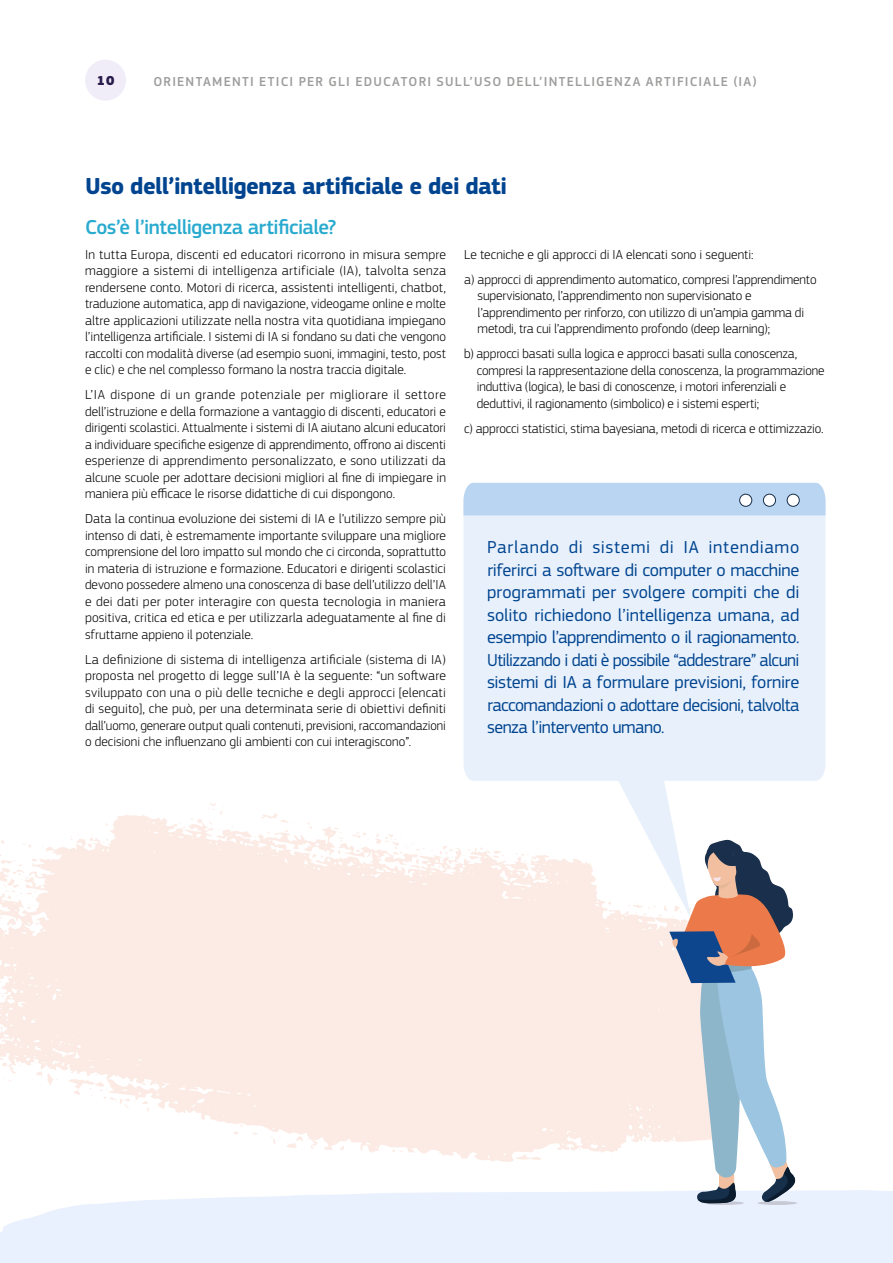
<style>
.page{position:relative;width:893px;height:1263px;background:#fff}
.page>*{position:absolute;margin:0;border:0;box-sizing:border-box;transform-origin:0 0}
.t1{font:700 24px "EC Square Sans Pro";letter-spacing:-.025em;color:#004490}
.t2{font:500 21px "EC Square Sans Pro";letter-spacing:-.025em;color:#29aacf}
.Pop-up_screen_text{font:18px/22.5px "EC Square Sans Pro";letter-spacing:-.03em;color:#004490;text-align:justify}
.Body{font:300 13.5px/16.5px "EC Square Sans Pro";letter-spacing:-.005em;color:#000;text-align:justify}
.t3{font:500 13.5px "EC Square Sans Pro";letter-spacing:.09em;color:#9d9d9c}
.t4{font:900 13.5px "EC Square Sans Pro Extra";color:#291b4c}
</style>
<div class="page">
<svg style="left:0;top:815px;width:605px;height:338px;background:#fcede7"></svg>
<svg style="left:88px;top:842px;width:4px;height:6px"></svg>
<svg style="left:338px;top:850px;width:3px;height:5px"></svg>
<svg style="left:307px;top:822px;width:6px;height:7px"></svg>
<svg style="left:179px;top:818px;width:15px;height:10px"></svg>
<svg style="left:333px;top:827px;width:10px;height:15px"></svg>
<svg style="left:515px;top:853px;width:21px;height:9px"></svg>
<svg style="left:440px;top:846px;width:13px;height:12px"></svg>
<svg style="left:70px;top:834px;width:9px;height:7px"></svg>
<svg style="left:0;top:993px;width:4px;height:4px"></svg>
<svg style="left:103px;top:839px;width:5px;height:4px"></svg>
<svg style="left:312px;top:851px;width:11px;height:7px"></svg>
<svg style="left:0;top:916px;width:16px;height:10px"></svg>
<svg style="left:352px;top:832px;width:73px;height:37px"></svg>
<svg style="left:255px;top:813px;width:38px;height:24px"></svg>
<svg style="left:463px;top:847px;width:42px;height:12px"></svg>
<svg style="left:208px;top:803px;width:25px;height:28px"></svg>
<svg style="left:0;top:839px;width:44px;height:70px"></svg>
<svg style="left:36px;top:922px;width:3px;height:4px"></svg>
<svg style="left:57px;top:1035px;width:521px;height:127px;fill:#fcebe4"></svg>
<svg style="left:554px;top:1144px;width:8px;height:6px"></svg>
<svg style="left:561px;top:1109px;width:15px;height:16px"></svg>
<svg style="left:386px;top:1149px;width:18px;height:3px"></svg>
<svg style="left:508px;top:1134px;width:40px;height:28px"></svg>
<svg style="left:446px;top:1040px;width:17px;height:5px"></svg>
<svg style="left:569px;top:1146px;width:13px;height:5px"></svg>
<svg style="left:0;top:1019px;width:374px;height:132px"></svg>
<svg style="left:0;top:1190px;width:893px;height:73px;background:#eaf2fe"></svg>
<div style="left:463px;top:515px;width:362px;height:266px;background:#e8f1fb"></div>
<div style="left:463px;top:483px;width:362px;height:32px;background:#bad5f1"></div>
<div style="left:740px;top:494px;width:12px;height:12px;background:#fff;border-radius:50%"></div>
<div style="left:739px;top:494px;width:13px;height:12px;border:1px solid #172f4c;border-radius:50%"></div>
<div style="left:763px;top:494px;width:12px;height:12px;background:#fff;border-radius:50%"></div>
<div style="left:763px;top:494px;width:13px;height:12px;border:1px solid #172f4c;border-radius:50%"></div>
<div style="left:787px;top:494px;width:12px;height:12px;background:#fff;border-radius:50%"></div>
<div style="left:787px;top:494px;width:12px;height:12px;border:1px solid #172f4c;border-radius:50%"></div>
<hr style="left:757px;top:1201px;width:40px;height:4px;background:#c6c9d4;border-radius:50%">
<svg style="left:704px;top:1201px;width:40px;height:4px"></svg>
<svg style="left:605px;top:745px;width:191px;height:458px"></svg>
<div style="left:85px;top:60px;width:41px;height:41px;background:#f0edf8;border-radius:50%"></div>
<p class="t4" style="left:97px;top:72px;width:19px">10</p>
<p class="t3" style="left:153px;top:73px;width:605px">ORIENTAMENTI ETICI PER GLI EDUCATORI SULL’USO DELL’INTELLIGENZA ARTIFICIALE (IA)</p>
<h2 class="t1" style="left:85px;top:172px;width:424px">Uso dell’intelligenza artificiale e dei dati</h2>
<h3 class="t2" style="left:85px;top:214px;width:253px">Cos’è l’intelligenza artificiale?</h3>
<p class="Body" style="left:85px;top:246px;width:362px">In tutta Europa, discenti ed educatori ricorrono in misura sempre maggiore a sistemi di intelligenza artificiale (IA), talvolta senza rendersene conto. Motori di ricerca, assistenti intelligenti, chatbot, traduzione automatica, app di navigazione, videogame online e molte altre applicazioni utilizzate nella nostra vita quotidiana impiegano l’intelligenza artificiale. I sistemi di IA si fondano su dati che vengono raccolti con modalità diverse (ad esempio suoni, immagini, testo, post e clic) e che nel complesso formano la nostra traccia digitale.</p>
<p class="Body" style="left:85px;top:386px;width:362px">L’IA dispone di un grande potenziale per migliorare il settore dell’istruzione e della formazione a vantaggio di discenti, educatori e dirigenti scolastici. Attualmente i sistemi di IA aiutano alcuni educatori a individuare specifiche esigenze di apprendimento, offrono ai discenti esperienze di apprendimento personalizzato, e sono utilizzati da alcune scuole per adottare decisioni migliori al fine di impiegare in maniera più efficace le risorse didattiche di cui dispongono.</p>
<p class="Body" style="left:85px;top:510px;width:362px">Data la continua evoluzione dei sistemi di IA e l’utilizzo sempre più intenso di dati, è estremamente importante sviluppare una migliore comprensione del loro impatto sul mondo che ci circonda, soprattutto in materia di istruzione e formazione. Educatori e dirigenti scolastici devono possedere almeno una conoscenza di base dell’utilizzo dell’IA e dei dati per poter interagire con questa tecnologia in maniera positiva, critica ed etica e per utilizzarla adeguatamente al fine di sfruttarne appieno il potenziale.</p>
<p class="Body" style="left:85px;top:651px;width:362px">La definizione di sistema di intelligenza artificiale (sistema di IA) proposta nel progetto di legge sull’IA è la seguente: “un software sviluppato con una o più delle tecniche e degli approcci [elencati di seguito], che può, per una determinata serie di obiettivi definiti dall’uomo, generare output quali contenuti, previsioni, raccomandazioni o decisioni che influenzano gli ambienti con cui interagiscono”.</p>
<p class="Body" style="left:464px;top:246px;width:291px">Le tecniche e gli approcci di IA elencati sono i seguenti:</p>
<p class="Body" style="left:478px;top:271px;width:340px;text-align:left;text-indent:-14px">a) approcci di apprendimento automatico, compresi l’apprendimento supervisionato, l’apprendimento non supervisionato e l’apprendimento per rinforzo, con utilizzo di un’ampia gamma di metodi, tra cui l’apprendimento profondo (deep learning);</p>
<p class="Body" style="left:477px;top:345px;width:349px;text-align:left;text-indent:-13px">b) approcci basati sulla logica e approcci basati sulla conoscenza, compresi la rappresentazione della conoscenza, la programmazione induttiva (logica), le basi di conoscenze, i motori inferenziali e deduttivi, il ragionamento (simbolico) e i sistemi esperti;</p>
<p class="Body" style="left:464px;top:420px;width:361px">c) approcci statistici, stima bayesiana, metodi di ricerca e ottimizzazio.</p>
<p class="Pop-up_screen_text" style="left:487px;top:536px;width:314px">Parlando di sistemi di IA intendiamo riferirci a software di computer o macchine programmati per svolgere compiti che di solito richiedono l’intelligenza umana, ad esempio l’apprendimento o il ragionamento.<br>Utilizzando i dati è possibile “addestrare” alcuni sistemi di IA a formulare previsioni, fornire raccomandazioni o adottare decisioni, talvolta senza l’intervento umano.</p>
</div>
